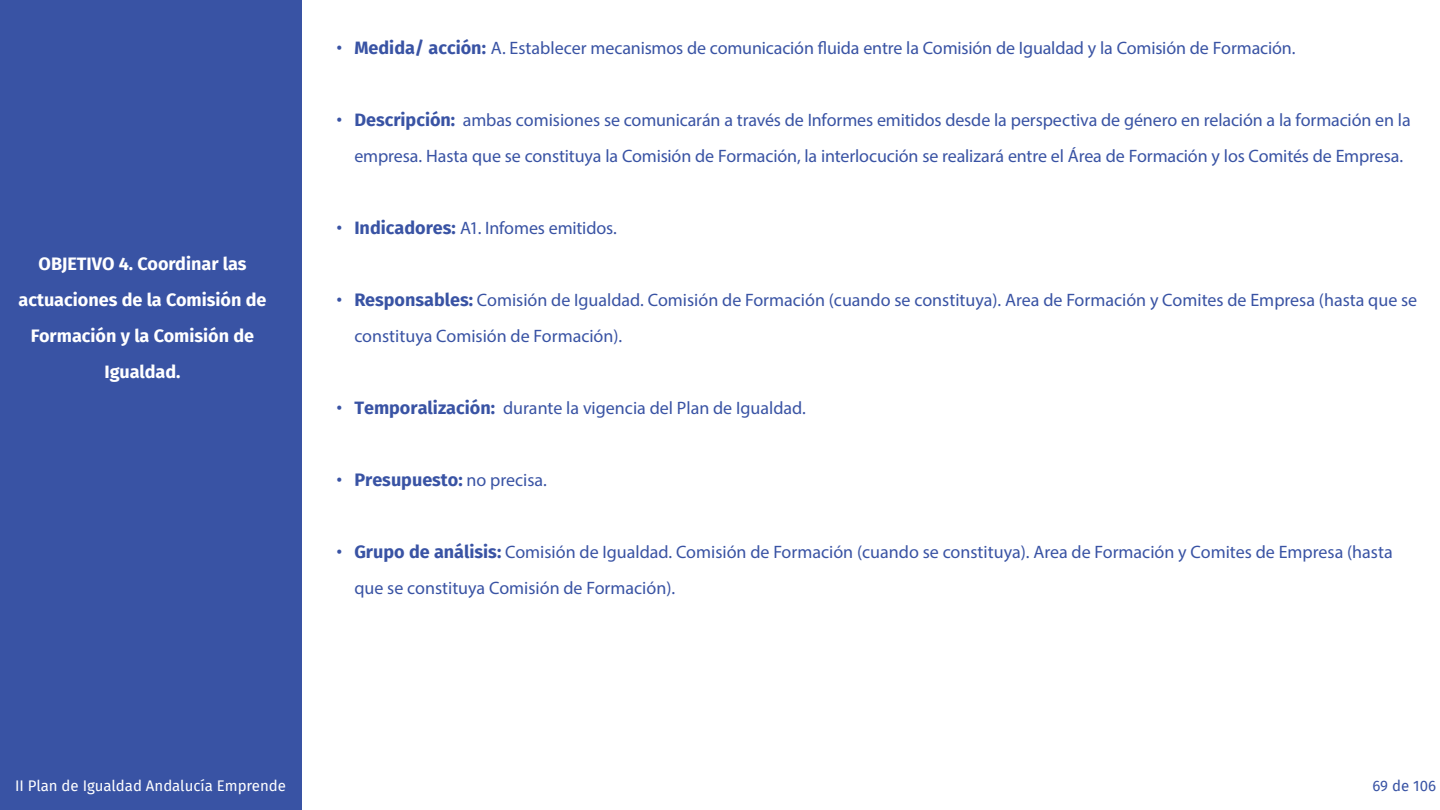
<style>
.page{position:relative;width:1440px;height:810px;background:#fff}
.page>*{position:absolute;margin:0;border:0;box-sizing:border-box;transform-origin:0 0}
.t1{font:18px/36px "Myriad Pro";letter-spacing:-.005em;color:#3953a4}
.Título_de_barra_late{font:700 18px/36px "Fira Sans";color:#fff;text-align:center}
.t2{font:700 18px "Fira Sans";color:#3953a4}
.t3{font:15px "Fira Sans";color:#fff}
.t4{font:15px "Fira Sans";color:#3953a4}
.s1{font-family:"Fira Sans"}
.s2{font-family:"Fira Sans";font-weight:700}
.s3{font-weight:400}
.s4{font-family:"Myriad Pro";font-weight:400}
</style>
<div class="page">
<div style="left:0;top:0;width:302px;height:810px;background:#3953a4"></div>
<p class="t1" style="left:336px;top:30px;width:961px"><span class="s1">•</span> <span class="s2">Medida/ acción:</span> A. Establecer mecanismos de comunicación fluida entre la Comisión de Igualdad y la Comisión de Formación.</p>
<p class="t1" style="left:336px;top:102px;width:1076px;text-align:center"><span class="s1">•</span> <span class="s2">Descripción:</span> ambas comisiones se comunicarán a través de Informes emitidos desde la perspectiva de género en relación a la formación en la empresa. Hasta que se constituya la Comisión de Formación, la interlocución se realizará entre el Área de Formación y los Comités de Empresa.</p>
<p class="Título_de_barra_late" style="left:19px;top:244px;width:249px">OBJETIVO 4. Coordinar las actuaciones de la Comisión de<br>Formación y la Comisión de<br>Igualdad.</p>
<p class="t1" style="left:336px;top:210px;width:282px"><span class="s1">•</span> <span class="s2">Indicadores:</span> A1. Infomes emitidos.</p>
<p class="t1" style="left:354px;top:282px;width:1064px;text-indent:-18px"><span class="s1">•</span> <span class="s2">Responsables:</span> Comisión de Igualdad. Comisión de Formación (cuando se constituya). Area de Formación y Comites de Empresa (hasta que se constituya Comisión de Formación).</p>
<p class="t1" style="left:336px;top:390px;width:471px"><span class="s1">•</span> <span class="s2">Temporalización:</span> durante la vigencia del Plan de Igualdad.</p>
<p class="t2" style="left:336px;top:465px;width:212px"><span class="s3">•</span> Presupuesto: <span class="s4">no precisa.</span></p>
<p class="t1" style="left:354px;top:534px;width:1040px;text-indent:-18px"><span class="s1">•</span> <span class="s2">Grupo de análisis:</span> Comisión de Igualdad. Comisión de Formación (cuando se constituya). Area de Formación y Comites de Empresa (hasta que se constituya Comisión de Formación).</p>
<p class="t3" style="left:15px;top:774px;width:273px">II Plan de Igualdad Andalucía Emprende</p>
<p class="t4" style="left:1372px;top:774px;width:65px">69 de 106</p>
</div>
